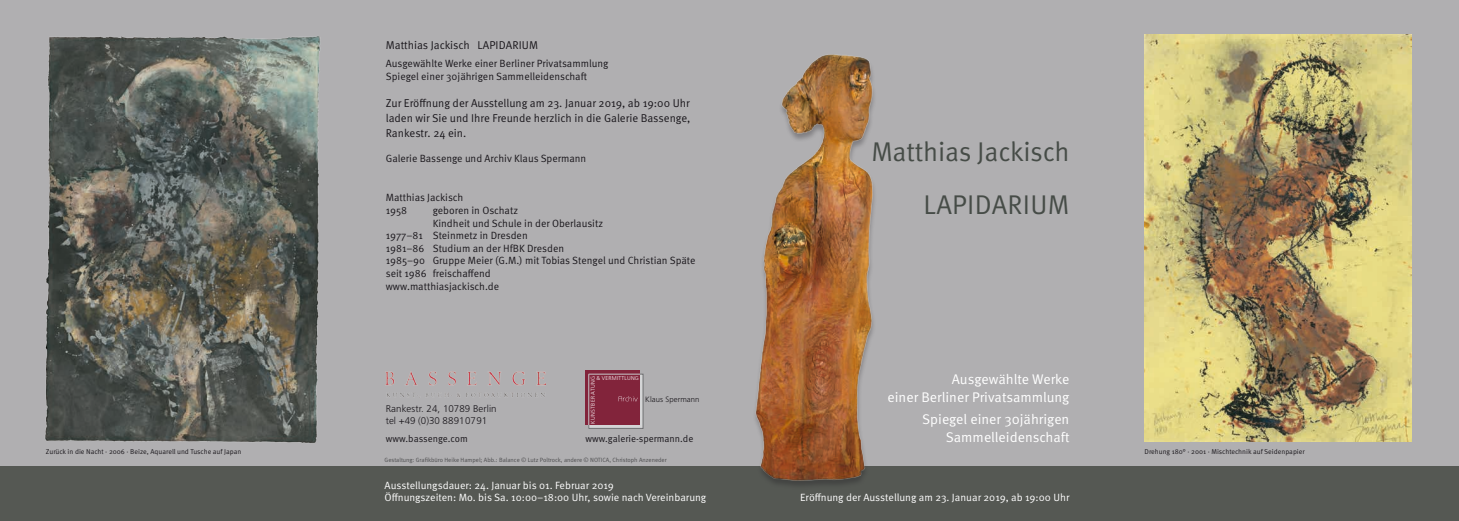
<style>
.page{position:relative;width:1459px;height:521px;background:#fff}
.page>*{position:absolute;margin:0;border:0;box-sizing:border-box;transform-origin:0 0}
.t1{font:27.12px "Meta Pro";letter-spacing:-.005em;color:#464c47}
.t2{font:14px/17.5px "Meta Pro";color:#fff;text-align:right}
.t3{font:11.38px/14.9px "Meta Pro";color:#1a171c;text-align:justify}
.t4{font:10.5px/13.1px "Meta Pro";color:#1a171c}
.t5{font:10.5px/12.6px "Meta Pro";color:#fff}
.t6{font:300 9.71px/12.3px "Frutiger LT Std";letter-spacing:.005em;color:#1a171c}
.t7{font:9.71px "Meta Pro";color:#1a171c}
.t8{font:300 7.7px "Frutiger LT Std";letter-spacing:.01em;color:#1a171c}
.t9{font:7px "Meta Pro";color:#1a171c}
.t10{font:6.12px "Meta Pro";color:#4c4c4e}
.t11{font:300 5.51px "Frutiger LT Std";letter-spacing:.085em;color:#fff}
.t12{font:300 5.51px "Frutiger LT Std";letter-spacing:.04em;color:#fff}
</style>
<div class="page">
<div style="left:0;top:0;width:1458px;height:521px;background:#b0afb1"></div>
<div style="left:0;top:466px;width:1458px;height:55px;background:#555853"></div>
<div style="left:589px;top:374px;width:54px;height:54px;background:#d4d5d6"></div>
<div style="left:588px;top:374px;width:55px;height:54px;border:1px solid #707173"></div>
<div style="left:585px;top:370px;width:55px;height:55px;background:#82243b"></div>
<hr style="left:588px;top:374px;width:52px;height:1px;background:#c6c7c9">
<hr style="left:588px;top:374px;width:1px;height:51px;background:#c6c7c9">
<svg style="left:618px;top:396px;width:19px;height:5px"></svg>
<img style="left:385px;top:372px;width:160px;height:25px">
<img style="left:1144px;top:35px;width:267px;height:406px">
<img style="left:45px;top:36px;width:275px;height:407px">
<img style="left:755px;top:54px;width:120px;height:432px">
<p class="t9" style="left:46px;top:447px;width:197px">Zurück in die Nacht · 2006 · Beize, Aquarell und Tusche auf Japan</p>
<p class="t3" style="left:386px;top:38px;width:154px">Matthias Jackisch LAPIDARIUM</p>
<p class="t4" style="left:386px;top:57px;width:224px">Ausgewählte Werke einer Berliner Privatsammlung<br>Spiegel einer 30jährigen Sammelleidenschaft</p>
<p class="t3" style="left:386px;top:96px;width:306px">Zur Eröffnung der Ausstellung am 23. Januar 2019, ab 19:00 Uhr laden wir Sie und Ihre Freunde herzlich in die Galerie Bassenge, Rankestr. 24 ein.</p>
<p class="t4" style="left:386px;top:152px;width:202px">Galerie Bassenge und Archiv Klaus Spermann</p>
<p class="t4" style="left:386px;top:192px;width:79px;line-height:12.6px">Matthias Jackisch<br>1958</p>
<p class="t4" style="left:433px;top:204px;width:87px">geboren in Oschatz</p>
<p class="t4" style="left:433px;top:217px;width:172px">Kindheit und Schule in der Oberlausitz</p>
<p class="t4" style="left:386px;top:229px;width:143px">1977–81 Steinmetz in Dresden</p>
<p class="t4" style="left:386px;top:242px;width:180px">1981–86 Studium an der HfBK Dresden</p>
<p class="t4" style="left:386px;top:255px;width:311px">1985–90 Gruppe Meier (G.M.) mit Tobias Stengel und Christian Späte</p>
<p class="t4" style="left:386px;top:267px;width:106px">seit 1986 freischaffend</p>
<p class="t4" style="left:386px;top:280px;width:115px">www.matthiasjackisch.de</p>
<p class="t6" style="left:386px;top:403px;width:112px">Rankestr. 24, 10789 Berlin tel +49 (0)30 88910791</p>
<p class="t7" style="left:386px;top:432px;width:84px">www.bassenge.com</p>
<p class="t11" style="left:590px;top:424px;width:50px;rotate:-90deg">Kunstberatung</p>
<p class="t12" style="left:596px;top:375px;width:44px">&amp; Vermittlung</p>
<p class="t8" style="left:645px;top:395px;width:56px">Klaus Spermann</p>
<p class="t7" style="left:585px;top:432px;width:109px">www.galerie-spermann.de</p>
<p class="t10" style="left:384px;top:456px;width:283px">Gestaltung: Grafikbüro Heike Hampel; Abb.: Balance © Lutz Poltrock, andere © NOTICA, Christoph Anzeneder</p>
<p class="t5" style="left:384px;top:479px;width:323px">Ausstellungsdauer: 24. Januar bis 01. Februar 2019<br>Öffnungszeiten: Mo. bis Sa. 10:00–18:00 Uhr, sowie nach Vereinbarung</p>
<h1 class="t1" style="left:871px;top:134px;width:199px">Matthias Jackisch</h1>
<h1 class="t1" style="left:923px;top:187px;width:147px">LAPIDARIUM</h1>
<h2 class="t2" style="left:887px;top:371px;width:183px">Ausgewählte Werke<br>einer Berliner Privatsammlung</h2>
<h2 class="t2" style="left:922px;top:411px;width:149px">Spiegel einer 30jährigen<br>Sammelleidenschaft</h2>
<p class="t5" style="left:800px;top:491px;width:271px">Eröffnung der Ausstellung am 23. Januar 2019, ab 19:00 Uhr</p>
<p class="t9" style="left:1144px;top:447px;width:162px">Drehung 180° · 2001 · Mischtechnik auf Seidenpapier</p>
</div>
